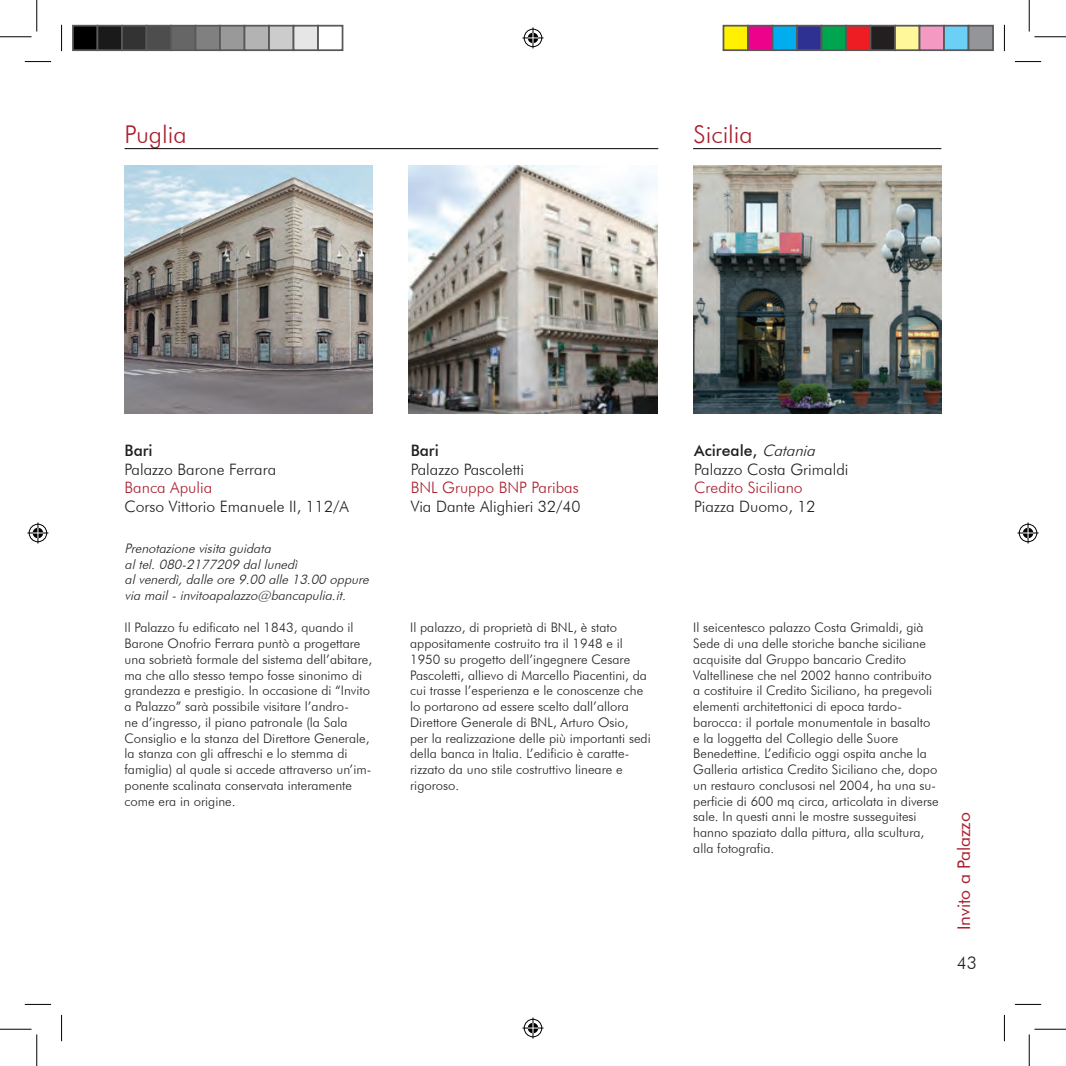
<style>
.page{position:relative;width:1066px;height:1066px;background:#fff}
.page>*{position:absolute;margin:0;border:0;box-sizing:border-box;transform-origin:0 0}
.t1{font:300 24.5px "Futura BT";color:#aa1e2d}
.t2{font:17.5px "Futura BT";color:#aa1e2d}
.t3{font:300 17.5px "Futura BT";color:#231f20}
.t4{font:300 15.75px/18.9px "Futura BT";color:#231f20}
.t5{font:300 15.75px "Futura BT";color:#aa1e2d}
.t6{font:500 15.75px "Futura BT";color:#231f20}
.t7{font:300 13.12px/15.8px "Futura BT";color:#231f20}
.t8{font:italic 300 13.12px/15.8px "Futura BT";color:#231f20}
.s1{font-weight:500}
.s2{font-style:italic}
</style>
<div class="page">
<hr style="left:125px;top:148px;width:533px;height:1px;background:#090000">
<img style="left:125px;top:166px;width:248px;height:248px">
<img style="left:409px;top:166px;width:248px;height:248px">
<hr style="left:693px;top:148px;width:248px;height:1px;background:#090000">
<img style="left:693px;top:166px;width:248px;height:247px">
<svg style="left:25px;top:61px;width:26px;height:1px"></svg>
<svg style="left:1015px;top:61px;width:26px;height:1px"></svg>
<svg style="left:25px;top:1004px;width:26px;height:1px"></svg>
<svg style="left:1015px;top:1004px;width:26px;height:1px"></svg>
<svg style="left:61px;top:25px;width:1px;height:26px"></svg>
<svg style="left:61px;top:1015px;width:1px;height:26px"></svg>
<svg style="left:1004px;top:25px;width:1px;height:26px"></svg>
<svg style="left:1004px;top:1015px;width:1px;height:26px"></svg>
<hr style="left:0;top:36px;width:32px;height:1px;background:#000">
<hr style="left:1034px;top:36px;width:32px;height:1px;background:#000">
<hr style="left:0;top:1029px;width:32px;height:1px;background:#000">
<hr style="left:1034px;top:1029px;width:32px;height:1px;background:#000">
<hr style="left:36px;top:0;width:1px;height:31px;background:#000">
<hr style="left:36px;top:1034px;width:1px;height:32px;background:#000">
<hr style="left:1029px;top:0;width:1px;height:31px;background:#000">
<hr style="left:1029px;top:1034px;width:1px;height:32px;background:#000">
<svg style="left:522px;top:27px;width:21px;height:21px"></svg>
<svg style="left:522px;top:1017px;width:21px;height:21px"></svg>
<svg style="left:27px;top:522px;width:21px;height:21px"></svg>
<svg style="left:1017px;top:522px;width:21px;height:21px"></svg>
<div style="left:73px;top:26px;width:24px;height:24px;background:#000"></div>
<div style="left:72px;top:25px;width:26px;height:26px;border:2px solid #595959"></div>
<div style="left:97px;top:26px;width:25px;height:24px;background:#1a1a1a"></div>
<div style="left:97px;top:25px;width:26px;height:26px;border:2px solid #595959"></div>
<div style="left:122px;top:26px;width:24px;height:24px;background:#333"></div>
<div style="left:121px;top:25px;width:26px;height:26px;border:2px solid #595959"></div>
<div style="left:146px;top:26px;width:25px;height:24px;background:#4d4d4d"></div>
<div style="left:146px;top:25px;width:26px;height:26px;border:2px solid #595959"></div>
<div style="left:171px;top:26px;width:24px;height:24px;background:#666"></div>
<div style="left:170px;top:25px;width:26px;height:26px;border:2px solid #595959"></div>
<div style="left:195px;top:26px;width:25px;height:24px;background:#808080"></div>
<div style="left:195px;top:25px;width:26px;height:26px;border:2px solid #595959"></div>
<div style="left:220px;top:26px;width:24px;height:24px;background:#999"></div>
<div style="left:219px;top:25px;width:26px;height:26px;border:2px solid #595959"></div>
<div style="left:244px;top:26px;width:25px;height:24px;background:#b3b3b3"></div>
<div style="left:244px;top:25px;width:26px;height:26px;border:2px solid #595959"></div>
<div style="left:269px;top:26px;width:24px;height:24px;background:#ccc"></div>
<div style="left:268px;top:25px;width:26px;height:26px;border:2px solid #595959"></div>
<div style="left:293px;top:26px;width:25px;height:24px;background:#e6e6e6"></div>
<div style="left:293px;top:25px;width:26px;height:26px;border:2px solid #595959"></div>
<div style="left:317px;top:25px;width:26px;height:26px;border:2px solid #595959"></div>
<div style="left:723px;top:26px;width:25px;height:24px;background:#fff101"></div>
<div style="left:722px;top:25px;width:27px;height:26px;border:2px solid #595959"></div>
<div style="left:748px;top:26px;width:24px;height:24px;background:#ed028c"></div>
<div style="left:747px;top:25px;width:26px;height:26px;border:2px solid #595959"></div>
<div style="left:772px;top:26px;width:25px;height:24px;background:#00aeef"></div>
<div style="left:771px;top:25px;width:27px;height:26px;border:2px solid #595959"></div>
<div style="left:797px;top:26px;width:24px;height:24px;background:#2e3092"></div>
<div style="left:796px;top:25px;width:26px;height:26px;border:2px solid #595959"></div>
<div style="left:821px;top:26px;width:25px;height:24px;background:#00a54f"></div>
<div style="left:820px;top:25px;width:27px;height:26px;border:2px solid #595959"></div>
<div style="left:846px;top:26px;width:24px;height:24px;background:#ee1d23"></div>
<div style="left:845px;top:25px;width:26px;height:26px;border:2px solid #595959"></div>
<div style="left:870px;top:26px;width:25px;height:24px;background:#231f20"></div>
<div style="left:869px;top:25px;width:27px;height:26px;border:2px solid #595959"></div>
<div style="left:895px;top:26px;width:24px;height:24px;background:#fff79a"></div>
<div style="left:894px;top:25px;width:26px;height:26px;border:2px solid #595959"></div>
<div style="left:919px;top:26px;width:25px;height:24px;background:#f499c2"></div>
<div style="left:918px;top:25px;width:27px;height:26px;border:2px solid #595959"></div>
<div style="left:944px;top:26px;width:24px;height:24px;background:#6bcff6"></div>
<div style="left:943px;top:25px;width:26px;height:26px;border:2px solid #595959"></div>
<div style="left:968px;top:26px;width:25px;height:24px;background:#939598"></div>
<div style="left:967px;top:25px;width:27px;height:26px;border:2px solid #595959"></div>
<h1 class="t1" style="left:125px;top:120px;width:64px">Puglia</h1>
<h1 class="t1" style="left:693px;top:120px;width:61px">Sicilia</h1>
<p class="t6" style="left:125px;top:440px;width:30px">Bari</p>
<p class="t4" style="left:125px;top:459px;width:153px">Palazzo Barone Ferrara</p>
<p class="t5" style="left:125px;top:478px;width:89px">Banca Apulia</p>
<p class="t4" style="left:125px;top:497px;width:226px">Corso Vittorio Emanuele II, 112/A</p>
<p class="t8" style="left:125px;top:540px;width:249px">Prenotazione visita guidata altel.080-2177209 dallunedì alvenerdì,dalle ore 9.00 alle 13.00 oppure via mail-invitoapalazzo@bancapulia.it.</p>
<p class="t7" style="left:125px;top:619px;width:249px">Il Palazzo fu edificato nel 1843, quando il Barone Onofrio Ferrara puntò a progettare una sobrietà formale del sistema dell’abitare, ma che allo stesso tempo fosse sinonimo di grandezza e prestigio. In occasione di “Invito a Palazzo” sarà possibile visitare l’andro-<br>ne d’ingresso, il piano patronale (la Sala Consiglio e la stanza del Direttore Generale, la stanza con gli affreschi e lo stemma di famiglia) al quale si accede attraverso un’im&shy;ponente scalinata conservata interamente come era in origine.</p>
<p class="t6" style="left:411px;top:440px;width:30px">Bari</p>
<p class="t4" style="left:411px;top:459px;width:115px">Palazzo Pascoletti</p>
<p class="t5" style="left:411px;top:478px;width:170px">BNL Gruppo BNP Paribas</p>
<p class="t4" style="left:411px;top:497px;width:171px">Via Dante Alighieri 32/40</p>
<p class="t4" style="left:694px;top:440px;width:156px"><span class="s1">Acireale,</span> <span class="s2">Catania<br></span>Palazzo Costa Grimaldi</p>
<p class="t5" style="left:694px;top:478px;width:110px">Credito Siciliano</p>
<p class="t4" style="left:694px;top:497px;width:123px">Piazza Duomo, 12</p>
<p class="t7" style="left:410px;top:619px;width:242px">Il palazzo, di proprietà di BNL, è stato appositamente costruito tra il 1948 e il 1950 su progetto dell’ingegnere Cesare Pascoletti, allievo di Marcello Piacentini, da cui trasse l’esperienza e le conoscenze che lo portarono ad essere scelto dall’allora Direttore Generale di BNL, Arturo Osio,<br>per la realizzazione delle più importanti sedi della banca in Italia. L’edificio è caratte&shy;rizzato da uno stile costruttivo lineare e rigoroso.</p>
<p class="t7" style="left:693px;top:619px;width:247px">Il seicentesco palazzo Costa Grimaldi, già Sede di una delle storiche banche siciliane acquisite dal Gruppo bancario Credito Valtellinese che nel 2002 hanno contribuito a costituire il Credito Siciliano, ha pregevoli elementi architettonici di epoca tardo&shy;barocca: il portale monumentale in basalto e la loggetta del Collegio delle Suore Benedettine. L’edificio oggi ospita anche la Galleria artistica Credito Siciliano che, dopo un restauro conclusosi nel 2004, ha una su&shy;perficie di 600 mq circa, articolata in diverse sale. In questi anni le mostre susseguitesi hanno spaziato dalla pittura, alla scultura, alla fotografia.</p>
<h2 class="t2" style="left:953px;top:930px;width:120px;rotate:-90deg">Invito a Palazzo</h2>
<h2 class="t3" style="left:956px;top:951px;width:22px">43</h2>
</div>
